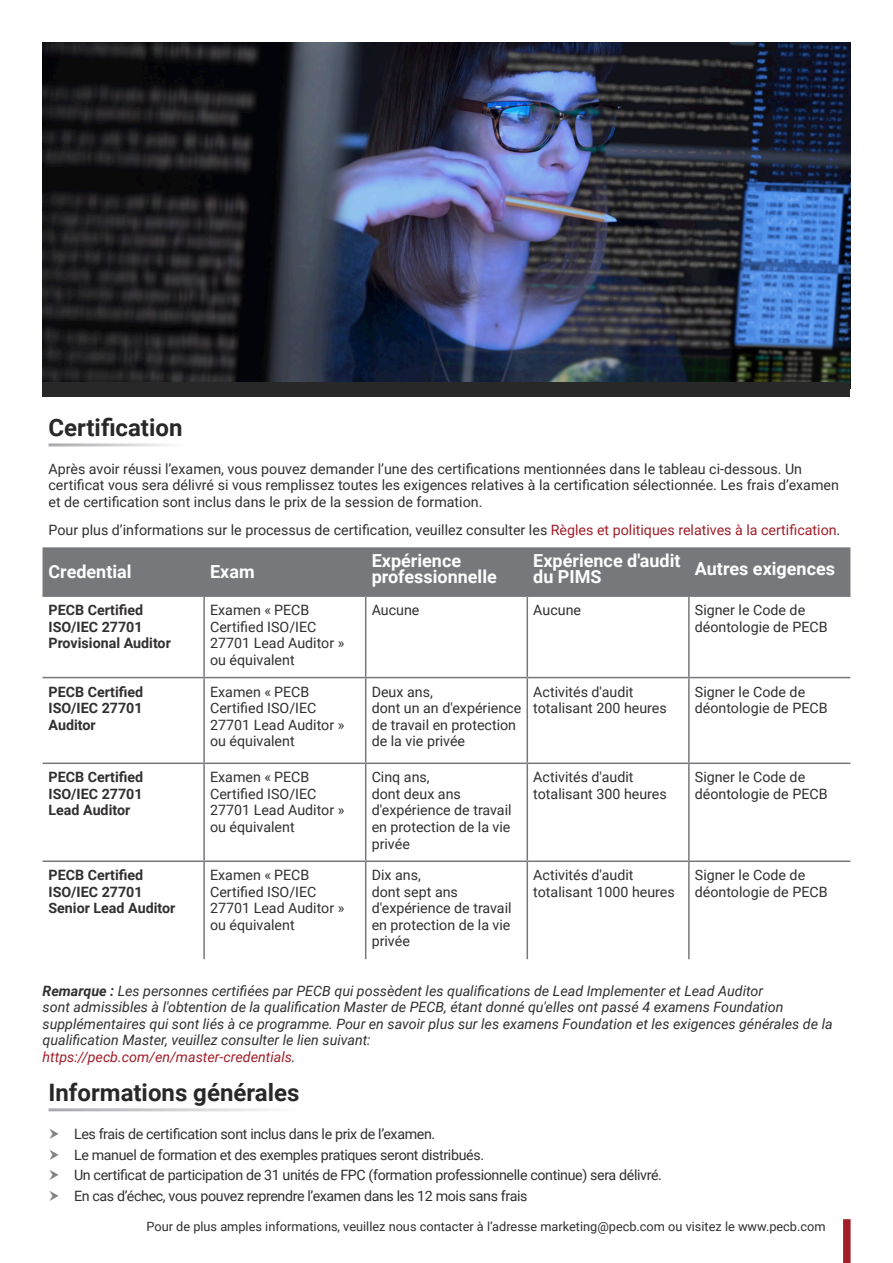
<style>
.page{position:relative;width:893px;height:1263px;background:#fff}
.page>*{position:absolute;margin:0;border:0;box-sizing:border-box;transform-origin:0 0}
.t1{font:700 24px "Roboto";color:#282829}
.t2{font:700 18px/16.5px "Roboto";color:#fff}
.Bullet_Points{font:14.25px/16.5px "Roboto";color:#312f30}
.Bullet_Points-2{font:italic 14.25px/16.5px "Roboto";color:#312f30}
.Bullet_Points-3{font:14.25px "Roboto";letter-spacing:-.025em;color:#312f30}
.t3{font:700 14.25px/16.5px "Roboto";color:#312f30}
.Bullet_Points-4{font:12.75px "Roboto";color:#312f30}
.s1{color:#a11e29}
.s2{font-weight:700}
</style>
<div class="page">
<img style="left:43px;top:43px;width:807px;height:339px">
<div style="left:843px;top:1219px;width:8px;height:44px;background:#a11e29"></div>
<div style="left:43px;top:382px;width:807px;height:15px;background:#282829"></div>
<div style="left:43px;top:547px;width:807px;height:48px;background:#76787b"></div>
<hr style="left:43px;top:860px;width:161px;height:2px;background:#76787b">
<hr style="left:204px;top:860px;width:162px;height:2px;background:#76787b">
<hr style="left:366px;top:860px;width:161px;height:2px;background:#76787b">
<hr style="left:527px;top:860px;width:162px;height:2px;background:#76787b">
<hr style="left:689px;top:860px;width:161px;height:2px;background:#76787b">
<hr style="left:203px;top:597px;width:2px;height:80px;background:#76787b">
<hr style="left:365px;top:597px;width:1px;height:80px;background:#76787b">
<hr style="left:526px;top:597px;width:2px;height:80px;background:#76787b">
<hr style="left:688px;top:597px;width:2px;height:80px;background:#76787b">
<hr style="left:43px;top:677px;width:161px;height:1px;background:#76787b">
<hr style="left:204px;top:677px;width:162px;height:1px;background:#76787b">
<hr style="left:203px;top:678px;width:2px;height:84px;background:#76787b">
<hr style="left:366px;top:677px;width:161px;height:1px;background:#76787b">
<hr style="left:365px;top:678px;width:1px;height:84px;background:#76787b">
<hr style="left:527px;top:677px;width:162px;height:1px;background:#76787b">
<hr style="left:526px;top:678px;width:2px;height:84px;background:#76787b">
<hr style="left:689px;top:677px;width:161px;height:1px;background:#76787b">
<hr style="left:688px;top:678px;width:2px;height:84px;background:#76787b">
<hr style="left:43px;top:762px;width:161px;height:2px;background:#76787b">
<hr style="left:204px;top:762px;width:162px;height:2px;background:#76787b">
<hr style="left:203px;top:764px;width:2px;height:96px;background:#76787b">
<hr style="left:366px;top:762px;width:161px;height:2px;background:#76787b">
<hr style="left:365px;top:764px;width:1px;height:96px;background:#76787b">
<hr style="left:527px;top:762px;width:162px;height:2px;background:#76787b">
<hr style="left:526px;top:764px;width:2px;height:96px;background:#76787b">
<hr style="left:689px;top:762px;width:161px;height:2px;background:#76787b">
<hr style="left:688px;top:764px;width:2px;height:96px;background:#76787b">
<hr style="left:203px;top:862px;width:2px;height:97px;background:#76787b">
<hr style="left:365px;top:862px;width:1px;height:97px;background:#76787b">
<hr style="left:526px;top:862px;width:2px;height:97px;background:#76787b">
<hr style="left:688px;top:862px;width:2px;height:97px;background:#76787b">
<hr style="left:43px;top:595px;width:161px;height:2px;background:#76787b">
<hr style="left:204px;top:595px;width:162px;height:2px;background:#76787b">
<hr style="left:366px;top:595px;width:161px;height:2px;background:#76787b">
<hr style="left:527px;top:595px;width:162px;height:2px;background:#76787b">
<hr style="left:689px;top:595px;width:161px;height:2px;background:#76787b">
<p class="t1" style="left:49px;top:411px;width:135px">Certification</p>
<p class="Bullet_Points" style="left:49px;top:460px;width:792px">Après avoir réussi l’examen, vous pouvez demander l’une des certifications mentionnées dans le tableau ci-dessous. Un certificat vous sera délivré si vous remplissez toutes les exigences relatives à la certification sélectionnée. Les frais d’examen et de certification sont inclus dans le prix de la session de formation.</p>
<p class="Bullet_Points" style="left:49px;top:521px;width:793px">Pour plus d’informations sur le processus de certification, veuillez consulter les <span class="s1">Règles et politiques relatives à la certification</span>.</p>
<p class="t2" style="left:49px;top:562px;width:85px">Credential</p>
<p class="t2" style="left:210px;top:562px;width:46px">Exam</p>
<p class="t2" style="left:372px;top:551px;width:127px">Expérience professionnelle</p>
<p class="t2" style="left:533px;top:551px;width:149px">Expérience d'audit du PIMS</p>
<p class="t2" style="left:695px;top:560px;width:142px">Autres exigences</p>
<p class="t3" style="left:49px;top:601px;width:96px">PECB Certified</p>
<p class="t3" style="left:49px;top:618px;width:124px">ISO/IEC 27701<br>Provisional Auditor</p>
<p class="Bullet_Points" style="left:210px;top:601px;width:136px">Examen « PECB<br>Certified ISO/IEC<br>27701 Lead Auditor » ou équivalent</p>
<p class="Bullet_Points" style="left:372px;top:601px;width:49px">Aucune</p>
<p class="Bullet_Points" style="left:533px;top:601px;width:49px">Aucune</p>
<p class="Bullet_Points" style="left:695px;top:601px;width:134px">Signer le Code de déontologie de PECB</p>
<p class="t3" style="left:49px;top:683px;width:96px">PECB Certified</p>
<p class="t3" style="left:49px;top:699px;width:96px">ISO/IEC 27701</p>
<p class="t3" style="left:49px;top:716px;width:49px">Auditor</p>
<p class="t3" style="left:49px;top:769px;width:96px">PECB Certified</p>
<p class="t3" style="left:49px;top:785px;width:96px">ISO/IEC 27701</p>
<p class="t3" style="left:49px;top:802px;width:83px">Lead Auditor</p>
<p class="t3" style="left:49px;top:866px;width:96px">PECB Certified</p>
<p class="t3" style="left:49px;top:883px;width:96px">ISO/IEC 27701</p>
<p class="t3" style="left:49px;top:899px;width:128px">Senior Lead Auditor</p>
<p class="Bullet_Points" style="left:210px;top:683px;width:136px">Examen « PECB<br>Certified ISO/IEC<br>27701 Lead Auditor » ou équivalent</p>
<p class="Bullet_Points" style="left:372px;top:683px;width:63px">Deux ans,</p>
<p class="Bullet_Points" style="left:372px;top:699px;width:151px">dont un an d'expérience de travail en protection de la vie privée</p>
<p class="Bullet_Points" style="left:210px;top:769px;width:136px">Examen « PECB<br>Certified ISO/IEC<br>27701 Lead Auditor » ou équivalent</p>
<p class="Bullet_Points" style="left:372px;top:769px;width:59px">Cinq ans,</p>
<p class="Bullet_Points" style="left:372px;top:785px;width:141px">dont deux ans d'expérience de travail en protection de la vie privée</p>
<p class="Bullet_Points" style="left:210px;top:866px;width:136px">Examen « PECB<br>Certified ISO/IEC<br>27701 Lead Auditor » ou équivalent</p>
<p class="Bullet_Points" style="left:372px;top:866px;width:51px">Dix ans,</p>
<p class="Bullet_Points" style="left:372px;top:883px;width:141px">dont sept ans d'expérience de travail en protection de la vie privée</p>
<p class="Bullet_Points" style="left:533px;top:683px;width:102px">Activités d'audit</p>
<p class="Bullet_Points" style="left:533px;top:699px;width:135px">totalisant 200 heures</p>
<p class="Bullet_Points" style="left:533px;top:769px;width:102px">Activités d'audit</p>
<p class="Bullet_Points" style="left:533px;top:785px;width:135px">totalisant 300 heures</p>
<p class="Bullet_Points" style="left:533px;top:866px;width:102px">Activités d'audit</p>
<p class="Bullet_Points" style="left:533px;top:883px;width:143px">totalisant 1000 heures</p>
<p class="Bullet_Points" style="left:695px;top:683px;width:134px">Signer le Code de déontologie de PECB</p>
<p class="Bullet_Points" style="left:695px;top:769px;width:134px">Signer le Code de déontologie de PECB</p>
<p class="Bullet_Points" style="left:695px;top:866px;width:134px">Signer le Code de déontologie de PECB</p>
<p class="Bullet_Points-2" style="left:43px;top:982px;width:792px"><span class="s2">Remarque :</span> Les personnes certifiées par PECB qui possèdent les qualifications de Lead Implementer et Lead Auditor<br>sont admissibles à l'obtention de la qualification Master de PECB, étant donné qu'elles ont passé 4 examens Foundation supplémentaires qui sont liés à ce programme. Pour en savoir plus sur les examens Foundation et les exigences générales de la qualification Master, veuillez consulter le lien suivant:<br><span class="s1">https://pecb.com/en/master-credentials</span>.</p>
<p class="t1" style="left:49px;top:1075px;width:252px">Informations générales</p>
<p class="Bullet_Points-3" style="left:74px;top:1124px;width:363px">Les frais de certification sont inclus dans le prix de l’examen.</p>
<p class="Bullet_Points-3" style="left:74px;top:1144px;width:412px">Le manuel de formation et des exemples pratiques seront distribués.</p>
<p class="Bullet_Points-3" style="left:74px;top:1165px;width:589px">Un certificat de participation de 31 unités de FPC (formation professionnelle continue) sera délivré.</p>
<p class="Bullet_Points-3" style="left:74px;top:1186px;width:455px">En cas d’échec, vous pouvez reprendre l’examen dans les 12 mois sans frais</p>
<p class="Bullet_Points-4" style="left:147px;top:1218px;width:680px">Pour de plus amples informations, veuillez nous contacter à l’adresse marketing@pecb.com ou visitez le www.pecb.com</p>
</div>
